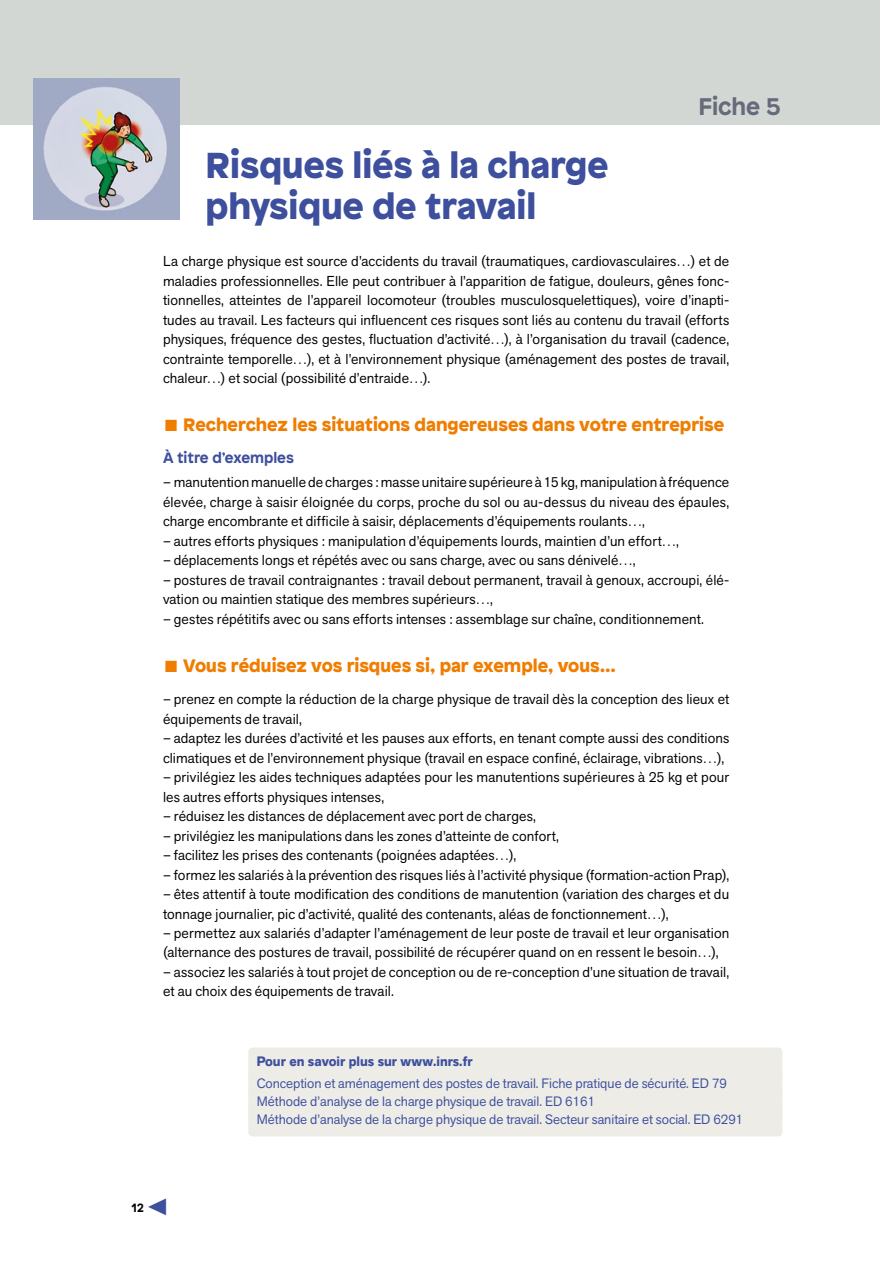
<style>
.page{position:relative;width:893px;height:1263px;background:#fff}
.page>*{position:absolute;margin:0;border:0;box-sizing:border-box;transform-origin:0 0}
.t1{font:900 36px/40.5px "Patron";color:#3d4f9d}
.t2{font:700 24px "Patron";color:#676a7b}
.t3{font:900 18px "Patron";color:#ef7d00}
.t4{font:700 15px "Patron";color:#3d4f9d}
.t5{font:14.25px/19.5px "Akzid Grtsk Next";letter-spacing:.01em;color:#000}
.t6{font:13.5px/18px "Akzid Grtsk Next";color:#3d4f9d}
.t7{font:700 13.5px "Akzid Grtsk Next";color:#3d4f9d}
.t8{font:700 12px "Patron";color:#000}
.s1{color:#3d4f9d}
</style>
<div class="page">
<div style="left:0;top:0;width:880px;height:124px;background:#d2d7d3"></div>
<img style="left:33px;top:78px;width:147px;height:141px">
<div style="left:248px;top:1047px;width:534px;height:31px;background:#edece7;border-radius:4px"></div>
<div style="left:248px;top:1070px;width:534px;height:30px;background:#edece7;border-radius:4px"></div>
<div style="left:248px;top:1088px;width:534px;height:30px;background:#edece7;border-radius:4px"></div>
<div style="left:248px;top:1106px;width:534px;height:30px;background:#edece7;border-radius:4px"></div>
<h2 class="t2" style="left:698px;top:87px;width:84px">Fiche 5</h2>
<h1 class="t1" style="left:206px;top:142px;width:404px">Risques liés à la charge physique de travail</h1>
<p class="t5" style="left:163px;top:251px;width:568px;text-align:justify">La charge physique est source d’accidents du travail (traumatiques, cardiovasculaires…) et de maladies professionnelles. Elle peut contribuer à l’apparition de fatigue, douleurs, gênes fonc&shy;tionnelles, atteintes de l’appareil locomoteur (troubles musculosquelettiques), voire d’inapti&shy;tudes au travail. Les facteurs qui influencent ces risques sont liés au contenu du travail (efforts physiques, fréquence des gestes, fluctuation d’activité…), à l’organisation du travail (cadence, contrainte temporelle…), et à l’environnement physique (aménagement des postes de travail, chaleur…) et social (possibilité d’entraide…).</p>
<p class="t3" style="left:163px;top:410px;width:563px">■ Recherchez les situations dangereuses dans votre entreprise</p>
<p class="t4" style="left:163px;top:446px;width:133px">À titre d’exemples</p>
<p class="t5" style="left:163px;top:472px;width:568px;text-align:justify">– manutention manuelle de charges : masse unitaire supérieure à 15 kg, manipulation à fréquence élevée, charge à saisir éloignée du corps, proche du sol ou au-dessus du niveau des épaules, charge encombrante et difficile à saisir, déplacements d’équipements roulants…,</p>
<p class="t5" style="left:163px;top:531px;width:518px">– autres efforts physiques : manipulation d’équipements lourds, maintien d’un effort…,</p>
<p class="t5" style="left:163px;top:550px;width:474px">– déplacements longs et répétés avec ou sans charge, avec ou sans dénivelé…,</p>
<p class="t5" style="left:163px;top:570px;width:568px">– postures de travail contraignantes : travail debout permanent, travail à genoux, accroupi, élé&shy;vation ou maintien statique des membres supérieurs…,</p>
<p class="t5" style="left:163px;top:609px;width:543px">– gestes répétitifs avec ou sans efforts intenses : assemblage sur chaîne, conditionnement.</p>
<p class="t3" style="left:163px;top:650px;width:454px">■ Vous réduisez vos risques si, par exemple, vous…</p>
<p class="t5" style="left:163px;top:689px;width:568px">– prenez en compte la réduction de la charge physique de travail dès la conception des lieux et équipements de travail,</p>
<p class="t5" style="left:163px;top:728px;width:568px">– adaptez les durées d’activité et les pauses aux efforts, en tenant compte aussi des conditions climatiques et de l’environnement physique (travail en espace confiné, éclairage, vibrations…),</p>
<p class="t5" style="left:163px;top:767px;width:568px">– privilégiez les aides techniques adaptées pour les manutentions supérieures à 25 kg et pour les autres efforts physiques intenses,</p>
<p class="t5" style="left:163px;top:806px;width:375px">– réduisez les distances de déplacement avec port de charges,</p>
<p class="t5" style="left:163px;top:826px;width:398px">– privilégiez les manipulations dans les zones d’atteinte de confort,</p>
<p class="t5" style="left:163px;top:845px;width:355px">– facilitez les prises des contenants (poignées adaptées…),</p>
<p class="t5" style="left:163px;top:865px;width:568px">– formez les salariés à la prévention des risques liés à l’activité physique (formation-action Prap),</p>
<p class="t5" style="left:163px;top:884px;width:568px">– êtes attentif à toute modification des conditions de manutention (variation des charges et du tonnage journalier, pic d’activité, qualité des contenants, aléas de fonctionnement…),</p>
<p class="t5" style="left:163px;top:923px;width:568px">– permettez aux salariés d’adapter l’aménagement de leur poste de travail et leur organisation (alternance des postures de travail, possibilité de récupérer quand on en ressent le besoin…),</p>
<p class="t5" style="left:163px;top:962px;width:568px">– associez les salariés à tout projet de conception ou de re-conception d’une situation de travail, et au choix des équipements de travail.</p>
<p class="t8" style="left:132px;top:1198px;width:38px">12 <span class="s1">▼</span></p>
<p class="t7" style="left:257px;top:1053px;width:217px">Pour en savoir plus sur www.inrs.fr</p>
<p class="t6" style="left:257px;top:1075px;width:488px">Conception et aménagement des postes de travail. Fiche pratique de sécurité. ED 79<br>Méthode d’analyse de la charge physique de travail. ED 6161<br>Méthode d’analyse de la charge physique de travail. Secteur sanitaire et social. ED 6291</p>
</div>
